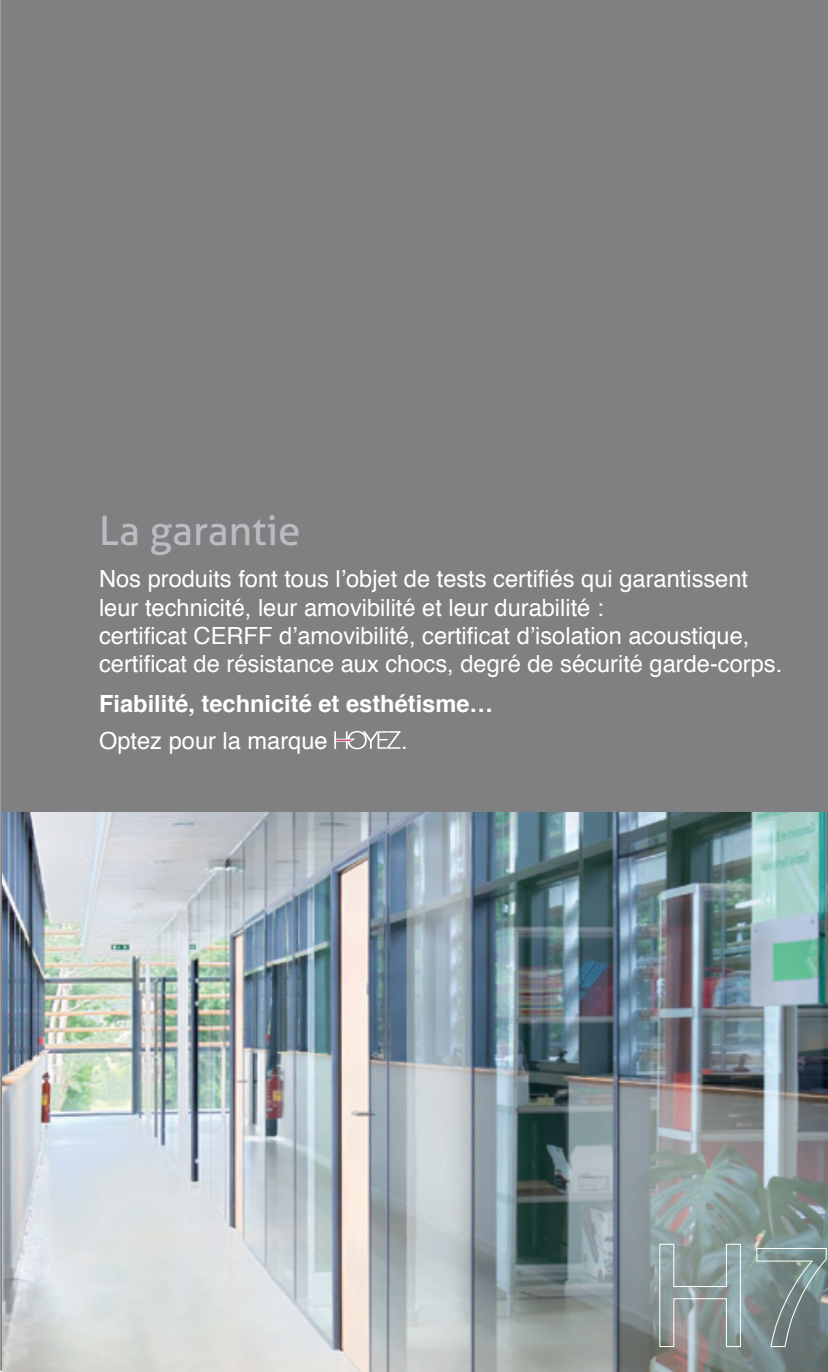
<style>
.page{position:relative;width:828px;height:1372px;background:#fff}
.page>*{position:absolute;margin:0;border:0;box-sizing:border-box;transform-origin:0 0}
.t1{font:40.5px "Aller";color:#bcbbbf}
.t2{font:23.62px "Helvetica";color:#fff}
.t3{font:700 23.62px "Helvetica";color:#fff}
</style>
<div class="page">
<div style="left:0;top:0;width:827px;height:1371px;background:#808083"></div>
<img style="left:2px;top:813px;width:825px;height:558px">
<svg style="left:334px;top:730px;width:67px;height:19px"></svg>
<svg style="left:658px;top:1243px;width:83px;height:104px;background:#96a3a2"></svg>
<svg style="left:755px;top:1247px;width:72px;height:100px;background:#7b8c8b"></svg>
<p class="t1" style="left:99px;top:506px;width:203px">La garantie</p>
<p class="t2" style="left:99px;top:560px;width:650px">Nos produits font tous l’objet de tests certifiés qui garantissent</p>
<p class="t2" style="left:99px;top:589px;width:506px">leur technicité, leur amovibilité et leur durabilité :</p>
<p class="t2" style="left:99px;top:617px;width:651px">certificat CERFF d’amovibilité, certificat d’isolation acoustique,</p>
<p class="t2" style="left:99px;top:645px;width:684px">certificat de résistance aux chocs, degré de sécurité garde-corps.</p>
<p class="t3" style="left:99px;top:684px;width:395px">Fiabilité, technicité et esthétisme…</p>
<p class="t2" style="left:99px;top:722px;width:230px">Optez pour la marque</p>
<p class="t2" style="left:401px;top:722px;width:8px">.</p>
</div>
